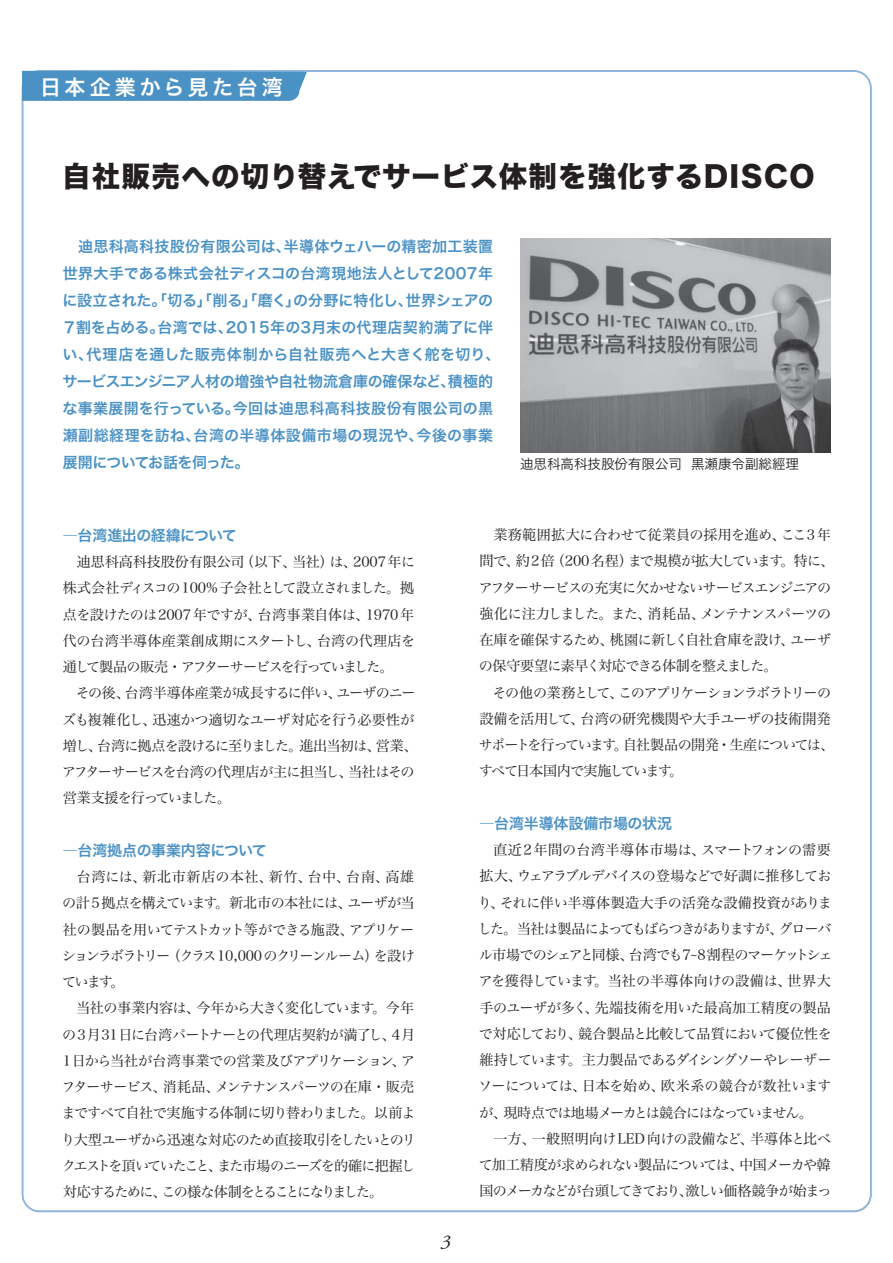
<style>
.page{position:relative;width:893px;height:1263px;background:#fff}
.page>*{position:absolute;margin:0;border:0;box-sizing:border-box;transform-origin:0 0}
.t1{font:28.5px "Hira Kaku Std W8 90 pv RKSJ H";letter-spacing:.03em;color:#231f20}
.t2{font:21px "Hira Kaku Pro W6 90 pv RKSJ H";letter-spacing:.175em;color:#fff}
.t3{font:italic 19.5px "Adobe Garamond Pro";color:#231f20}
.t4{font:15px/27px "Hira Kaku Pro W6 90 pv RKSJ H";color:#4a91c4}
.t5{font:15px "Hira Kaku Pro W6 90 pv RKSJ H";letter-spacing:-.02em;color:#4a91c4}
.t6{font:15px "Hira Kaku Pro W6 90 pv RKSJ H";letter-spacing:-.03em;color:#4a91c4}
.t7{font:14.1px/26.2px "Hira Min Pro W3 90 pv RKSJ H";letter-spacing:-.05em;color:#231f20}
.t8{font:13.5px "Hira Kaku Pro W3 90 pv RKSJ H";color:#231f20}
</style>
<div class="page">
<svg style="left:22px;top:71px;width:285px;height:30px;background:#4f94c5"></svg>
<img style="left:520px;top:239px;width:311px;height:213px">
<h2 class="t2" style="left:40px;top:79px;width:244px">日本企業から見た台湾</h2>
<h1 class="t1" style="left:62px;top:165px;width:754px">自社販売への切り替えでサービス体制を強化するDISCO</h1>
<p class="t4" style="left:62px;top:235px;width:440px">　迪思科高科技股份有限公司は、半導体ウェハーの精密加工装置世界大手である株式会社ディスコの台湾現地法人として2007年に設立された。「切る」「削る」「磨く」の分野に特化し、世界シェアの７割を占める。台湾では、2015年の3月末の代理店契約満了に伴い、代理店を通した販売体制から自社販売へと大きく舵を切り、サービスエンジニア人材の増強や自社物流倉庫の確保など、積極的な事業展開を行っている。今回は迪思科高科技股份有限公司の黒瀬副総経理を訪ね、台湾の半導体設備市場の現況や、今後の事業展開についてお話を伺った。</p>
<p class="t8" style="left:520px;top:459px;width:280px">迪思科高科技股份有限公司 黒瀬康令副総經理</p>
<p class="t6" style="left:63px;top:530px;width:175px">―台湾進出の経緯について</p>
<p class="t7" style="left:62px;top:551px;width:357px">　迪思科高科技股份有限公司（以下、当社）は、2007年に株式会社ディスコの100% 子会社として設立されました。拠点を設けたのは2007年ですが、台湾事業自体は、1970年代の台湾半導体産業創成期にスタートし、台湾の代理店を通して製品の販売・アフターサービスを行っていました。<br>　その後、台湾半導体産業が成長するに伴い、ユーザのニーズも複雑化し、迅速かつ適切なユーザ対応を行う必要性が増し、台湾に拠点を設けるに至りました。進出当初は、営業、アフターサービスを台湾の代理店が主に担当し、当社はその営業支援を行っていました。</p>
<p class="t5" style="left:63px;top:845px;width:205px">―台湾拠点の事業内容について</p>
<p class="t7" style="left:61px;top:866px;width:356px">　台湾には、新北市新店の本社、新竹、台中、台南、高雄の計 5 拠点を構えています。新北市の本社には、ユーザが当社の製品を用いてテストカット等ができる施設、アプリケーションラボラトリー（クラス10,000 のクリーンルーム）を設けています。<br>　当社の事業内容は、今年から大きく変化しています。今年の3月31日に台湾パートナーとの代理店契約が満了し、4月<br>1日から当社が台湾事業での営業及びアプリケーション、アフターサービス、消耗品、メンテナンスパーツの在庫・販売まですべて自社で実施する体制に切り替わりました。以前より大型ユーザから迅速な対応のため直接取引をしたいとのリクエストを頂いていたこと、また市場のニーズを的確に把握し対応するために、この様な体制をとることになりました。</p>
<h3 class="t3" style="left:441px;top:1230px;width:11px">3</h3>
<p class="t7" style="left:478px;top:523px;width:357px">　業務範囲拡大に合わせて従業員の採用を進め、ここ3年間で、約2倍（200名程）まで規模が拡大しています。特に、アフターサービスの充実に欠かせないサービスエンジニアの強化に注力しました。また、消耗品、メンテナンスパーツの在庫を確保するため、桃園に新しく自社倉庫を設け、ユーザの保守要望に素早く対応できる体制を整えました。<br>　その他の業務として、このアプリケーションラボラトリーの設備を活用して、台湾の研究機関や大手ユーザの技術開発サポートを行っています。自社製品の開発・生産については、すべて日本国内で実施しています。</p>
<p class="t4" style="left:479px;top:812px;width:194px">―台湾半導体設備市場の状況</p>
<p class="t7" style="left:478px;top:838px;width:356px">　直近2年間の台湾半導体市場は、スマートフォンの需要拡大、ウェアラブルデバイスの登場などで好調に推移しており、それに伴い半導体製造大手の活発な設備投資がありました。当社は製品によってもばらつきがありますが、グローバル市場でのシェアと同様、台湾でも7~8割程のマーケットシェアを獲得しています。当社の半導体向けの設備は、世界大手のユーザが多く、先端技術を用いた最高加工精度の製品で対応しており、競合製品と比較して品質において優位性を維持しています。主力製品であるダイシングソーやレーザーソーについては、日本を始め、欧米系の競合が数社いますが、現時点では地場メーカとは競合にはなっていません。<br>　一方、一般照明向けLED向けの設備など、半導体と比べて加工精度が求められない製品については、中国メーカや韓国のメーカなどが台頭してきており、激しい価格競争が始まっ</p>
</div>
